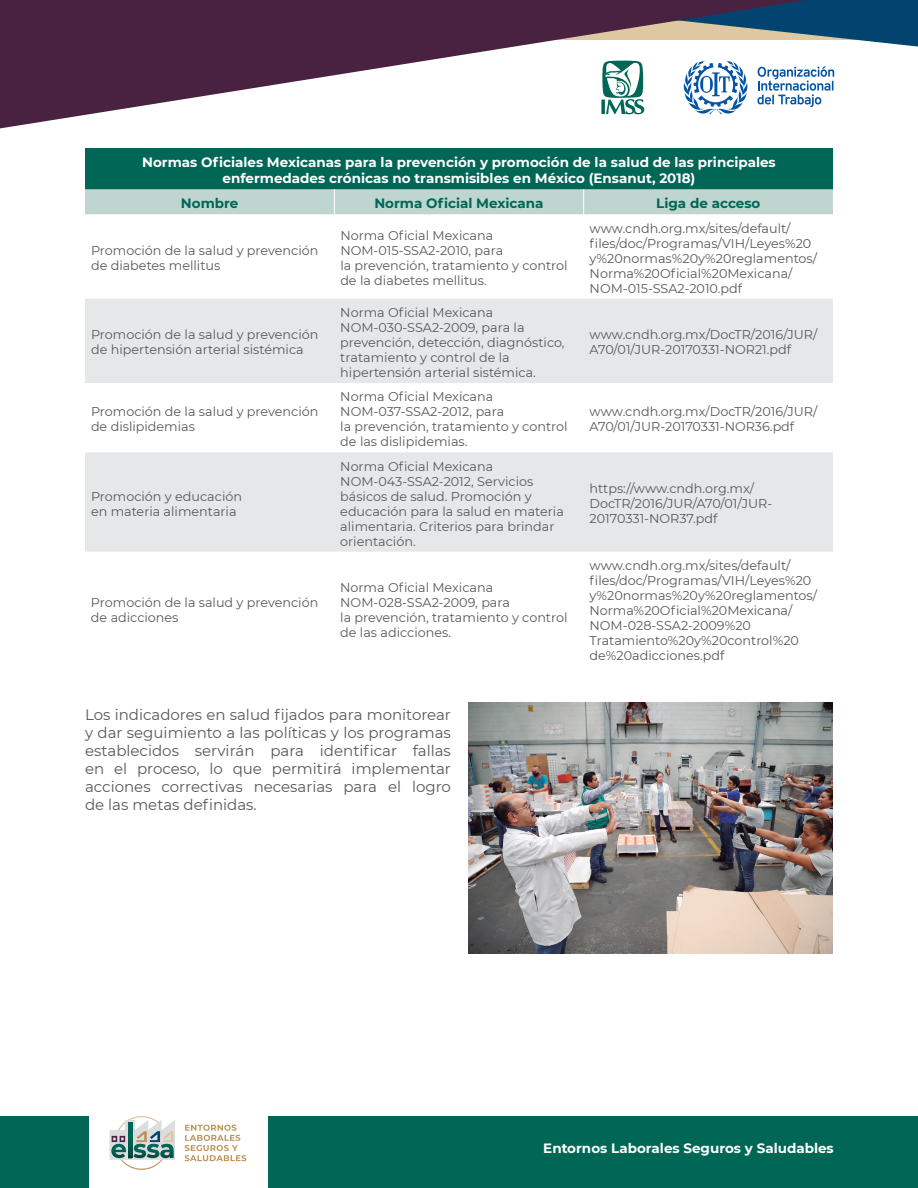
<style>
.page{position:relative;width:918px;height:1188px;background:#fff}
.page>*{position:absolute;margin:0;border:0;box-sizing:border-box;transform-origin:0 0}
.t1{font:15px/18px "Montserrat";color:#57585a;text-align:justify}
.t2{font:700 13.5px/16.2px "Montserrat";color:#fff;text-align:center}
.t3{font:700 13.5px "Montserrat";color:#006756}
.t4{font:12.75px/15px "Montserrat";color:#57585a}
</style>
<div class="page">
<div style="left:268px;top:1116px;width:650px;height:72px;background:#006756"></div>
<div style="left:0;top:1116px;width:88px;height:72px;background:#006756"></div>
<svg style="left:0;top:0;width:918px;height:129px"></svg>
<svg style="left:185px;top:1125px;width:61px;height:36px"></svg>
<svg style="left:110px;top:1116px;width:65px;height:54px"></svg>
<div style="left:85px;top:148px;width:748px;height:41px;background:#006756"></div>
<svg style="left:85px;top:299px;width:748px;height:253px;fill:#e6e7e9"></svg>
<div style="left:85px;top:189px;width:748px;height:25px;background:#bed5d0"></div>
<img style="left:468px;top:702px;width:365px;height:252px">
<p class="t2" style="left:142px;top:153px;width:635px">Normas Oficiales Mexicanas para la prevención y promoción de la salud de las principales enfermedades crónicas no transmisibles en México (Ensanut, 2018)</p>
<p class="t3" style="left:181px;top:194px;width:59px">Nombre</p>
<p class="t3" style="left:374px;top:194px;width:171px">Norma Oficial Mexicana</p>
<p class="t3" style="left:656px;top:194px;width:106px">Liga de acceso</p>
<p class="t4" style="left:91px;top:243px;width:229px">Promoción de la salud y prevención de diabetes mellitus</p>
<p class="t4" style="left:340px;top:228px;width:229px">Norma Oficial Mexicana<br>NOM-015-SSA2-2010, para<br>la prevención, tratamiento y control de la diabetes mellitus.</p>
<p class="t4" style="left:590px;top:220px;width:229px">www.cndh.org.mx/sites/default/ files/doc/Programas/VIH/Leyes%20 y%20normas%20y%20reglamentos/<br>Norma%20Oficial%20Mexicana/<br>NOM-015-SSA2-2010.pdf</p>
<p class="t4" style="left:91px;top:327px;width:229px">Promoción de la salud y prevención de hipertensión arterial sistémica</p>
<p class="t4" style="left:91px;top:404px;width:229px">Promoción de la salud y prevención de dislipidemias</p>
<p class="t4" style="left:91px;top:488px;width:153px">Promoción y educación en materia alimentaria</p>
<p class="t4" style="left:91px;top:595px;width:229px">Promoción de la salud y prevención de adicciones</p>
<p class="t4" style="left:340px;top:304px;width:226px">Norma Oficial Mexicana<br>NOM-030-SSA2-2009, para la prevención, detección, diagnóstico, tratamiento y control de la hipertensión arterial sistémica.</p>
<p class="t4" style="left:340px;top:389px;width:229px">Norma Oficial Mexicana<br>NOM-037-SSA2-2012, para<br>la prevención, tratamiento y control de las dislipidemias.</p>
<p class="t4" style="left:340px;top:458px;width:225px">Norma Oficial Mexicana<br>NOM-043-SSA2-2012, Servicios básicos de salud. Promoción y educación para la salud en materia alimentaria. Criterios para brindar orientación.</p>
<p class="t4" style="left:340px;top:580px;width:229px">Norma Oficial Mexicana<br>NOM-028-SSA2-2009, para<br>la prevención, tratamiento y control de las adicciones.</p>
<p class="t1" style="left:85px;top:705px;width:367px">Los indicadores en salud fijados para monitorear y dar seguimiento a las políticas y los programas establecidos servirán para identificar fallas en el proceso, lo que permitirá implementar acciones correctivas necesarias para el logro de las metas definidas.</p>
<p class="t4" style="left:590px;top:327px;width:229px">www.cndh.org.mx/DocTR/2016/JUR/<br>A70/01/JUR-20170331-NOR21.pdf</p>
<p class="t4" style="left:590px;top:404px;width:229px">www.cndh.org.mx/DocTR/2016/JUR/<br>A70/01/JUR-20170331-NOR36.pdf</p>
<p class="t4" style="left:590px;top:481px;width:184px">https://www.cndh.org.mx/<br>DocTR/2016/JUR/A70/01/JUR-<br>20170331-NOR37.pdf</p>
<p class="t4" style="left:590px;top:557px;width:229px">www.cndh.org.mx/sites/default/ files/doc/Programas/VIH/Leyes%20 y%20normas%20y%20reglamentos/<br>Norma%20Oficial%20Mexicana/<br>NOM-028-SSA2-2009%20<br>Tratamiento%20y%20control%20 de%20adicciones.pdf</p>
<p class="t2" style="left:543px;top:1139px;width:292px">Entornos Laborales Seguros y Saludables</p>
</div>
